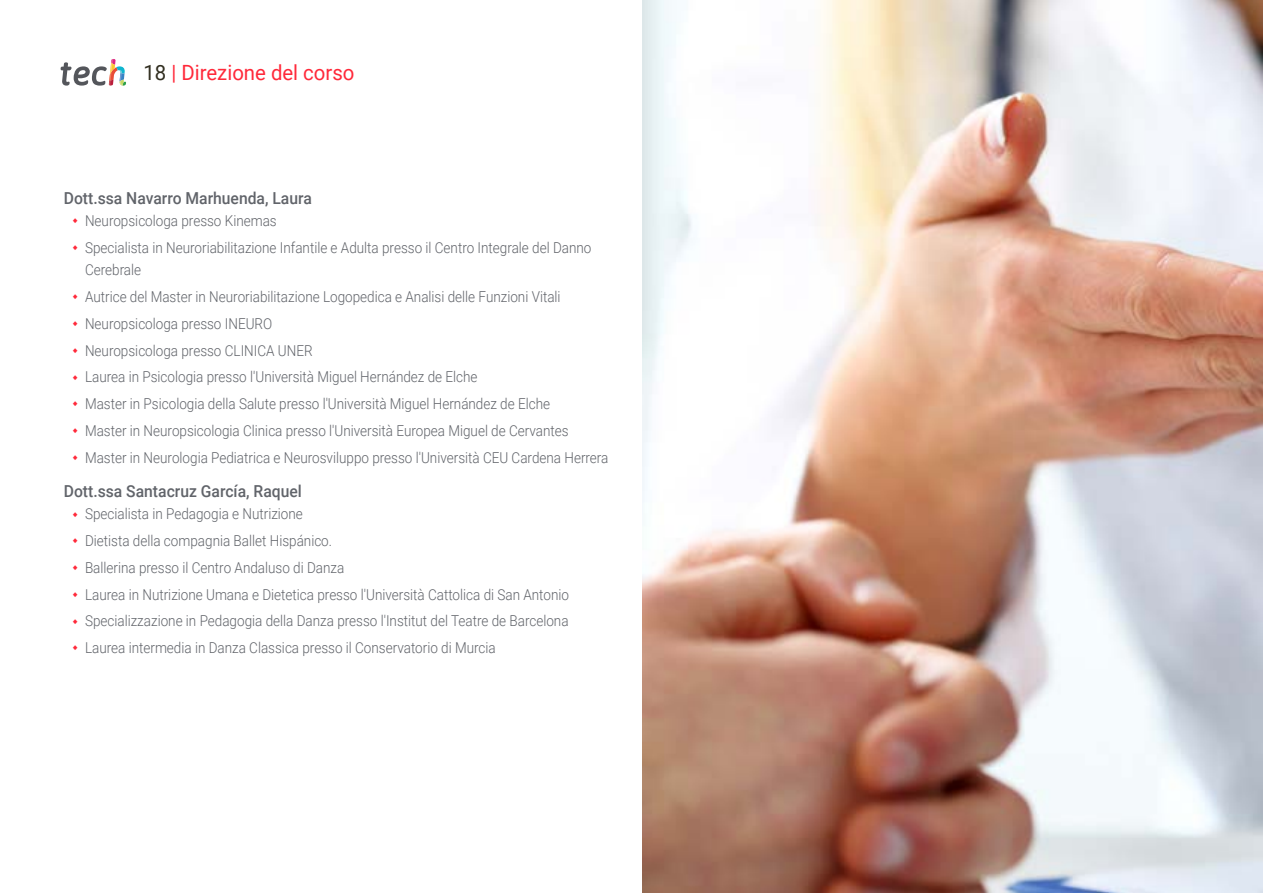
<style>
.page{position:relative;width:1263px;height:893px;background:#fff}
.page>*{position:absolute;margin:0;border:0;box-sizing:border-box;transform-origin:0 0}
.t1{font:21px "Roboto";color:#ff293a}
.t2{font:500 16.5px "Roboto";color:#61646a;scale:.95 1}
.t3{font:300 15px/26.7px "Roboto";color:#61646a;scale:.9 1}
.s1{color:#312e20}
</style>
<div class="page">
<img style="left:642px;top:0;width:621px;height:893px">
<svg style="left:61px;top:59px;width:65px;height:27px"></svg>
<h1 class="t1" style="left:144px;top:57px;width:213px"><span class="s1">18</span> | Direzione del corso</h1>
<p class="t2" style="left:64px;top:186px;width:263px">Dott.ssa Navarro Marhuenda, Laura</p>
<p class="t3" style="left:85px;top:207px;width:564px">Neuropsicologa presso Kinemas<br>Specialista in Neuroriabilitazione Infantile e Adulta presso il Centro Integrale del Danno</p>
<p class="t3" style="left:85px;top:256px;width:583px">Cerebrale<br>Autrice del Master in Neuroriabilitazione Logopedica e Analisi delle Funzioni Vitali Neuropsicologa presso INEURO<br>Neuropsicologa presso CLINICA UNER<br>Laurea in Psicologia presso l'Università Miguel Hernández de Elche<br>Master in Psicologia della Salute presso l'Università Miguel Hernández de Elche<br>Master in Neuropsicologia Clinica presso l'Università Europea Miguel de Cervantes Master in Neurologia Pediatrica e Neurosviluppo presso l'Università CEU Cardena Herrera</p>
<p class="t2" style="left:64px;top:479px;width:252px">Dott.ssa Santacruz García, Raquel</p>
<p class="t3" style="left:85px;top:500px;width:539px">Specialista in Pedagogia e Nutrizione<br>Dietista della compagnia Ballet Hispánico.<br>Ballerina presso il Centro Andaluso di Danza<br>Laurea in Nutrizione Umana e Dietetica presso l'Università Cattolica di San Antonio Specializzazione in Pedagogia della Danza presso l'Institut del Teatre de Barcelona Laurea intermedia in Danza Classica presso il Conservatorio di Murcia</p>
</div>
